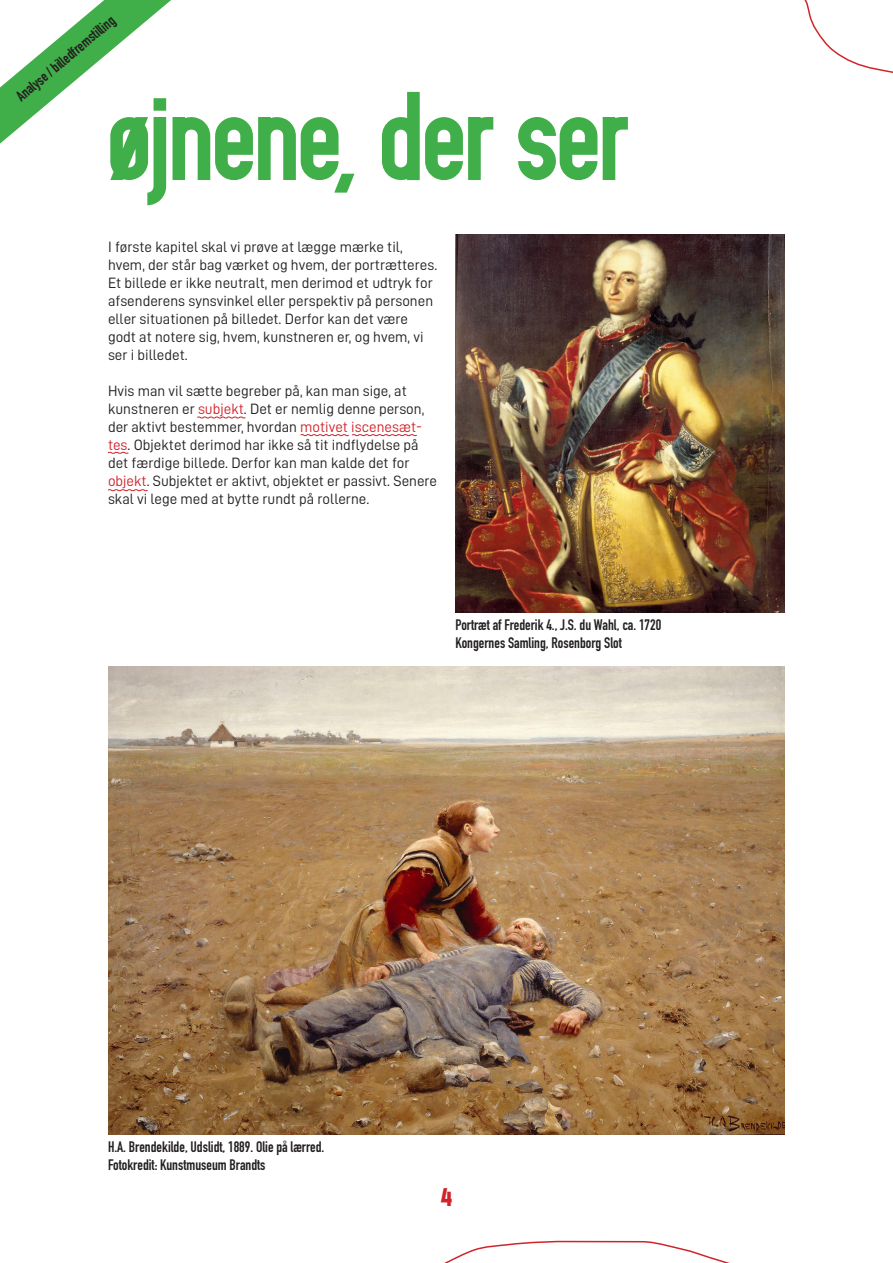
<style>
.page{position:relative;width:893px;height:1263px;background:#fff}
.page>*{position:absolute;margin:0;border:0;box-sizing:border-box;transform-origin:0 0}
.Overskrift_rød{font:700 90px "Normal";color:#40ae49}
.Overskrift_rød-2{font:700 25.5px "Normal";color:#d1232a}
.Intro_tekst{font:15px/18px "D DIN";color:#231f20}
.Billedtekst{font:700 15px "DIN Condensed";color:#231f20}
.s1{color:#d1232a}
</style>
<div class="page">
<img style="left:455px;top:234px;width:330px;height:378px">
<img style="left:108px;top:666px;width:677px;height:468px">
<svg style="left:804px;top:0;width:89px;height:73px"></svg>
<svg style="left:552px;top:959px;width:233px;height:176px;background:#a07749"></svg>
<svg style="left:444px;top:1240px;width:286px;height:23px"></svg>
<svg style="left:197px;top:416px;width:49px;height:3px"></svg>
<svg style="left:107px;top:489px;width:41px;height:2px"></svg>
<svg style="left:107px;top:451px;width:22px;height:3px"></svg>
<svg style="left:300px;top:434px;width:117px;height:2px"></svg>
<svg style="left:0;top:0;width:171px;height:144px"></svg>
<p class="Billedtekst" style="left:12px;top:90px;width:125px;rotate:-40deg">Analyse / billedfremstilling</p>
<p class="Overskrift_rød" style="left:108px;top:92px;width:521px">Øjnene, der ser</p>
<p class="Intro_tekst" style="left:108px;top:238px;width:331px">I første kapitel skal vi prøve at lægge mærke til, hvem, der står bag værket og hvem, der portrætteres.<br>Et billede er ikke neutralt, men derimod et udtryk for afsenderens synsvinkel eller perspektiv på personen eller situationen på billedet. Derfor kan det være godt at notere sig, hvem, kunstneren er, og hvem, vi ser i billedet.</p>
<p class="Intro_tekst" style="left:108px;top:382px;width:331px">Hvis man vil sætte begreber på, kan man sige, at kunstneren er <span class="s1">subjekt</span>. Det er nemlig denne person, der aktivt bestemmer, hvordan <span class="s1">motivet iscenesæt&shy;tes</span>. Objektet derimod har ikke så tit indflydelse på det færdige billede. Derfor kan man kalde det for <span class="s1">objekt</span>. Subjektet er aktivt, objektet er passivt. Senere skal vi lege med at bytte rundt på rollerne.</p>
<p class="Billedtekst" style="left:455px;top:615px;width:207px">Portræt af Frederik 4., J.S. du Wahl, ca. 1720</p>
<p class="Billedtekst" style="left:455px;top:633px;width:168px">Kongernes Samling, Rosenborg Slot</p>
<p class="Billedtekst" style="left:108px;top:1137px;width:218px">H.A. Brendekilde, Udslidt, 1889. Olie på lærred.</p>
<p class="Billedtekst" style="left:108px;top:1155px;width:159px">Fotokredit: Kunstmuseum Brandts</p>
<p class="Overskrift_rød-2" style="left:440px;top:1181px;width:14px">4</p>
</div>
